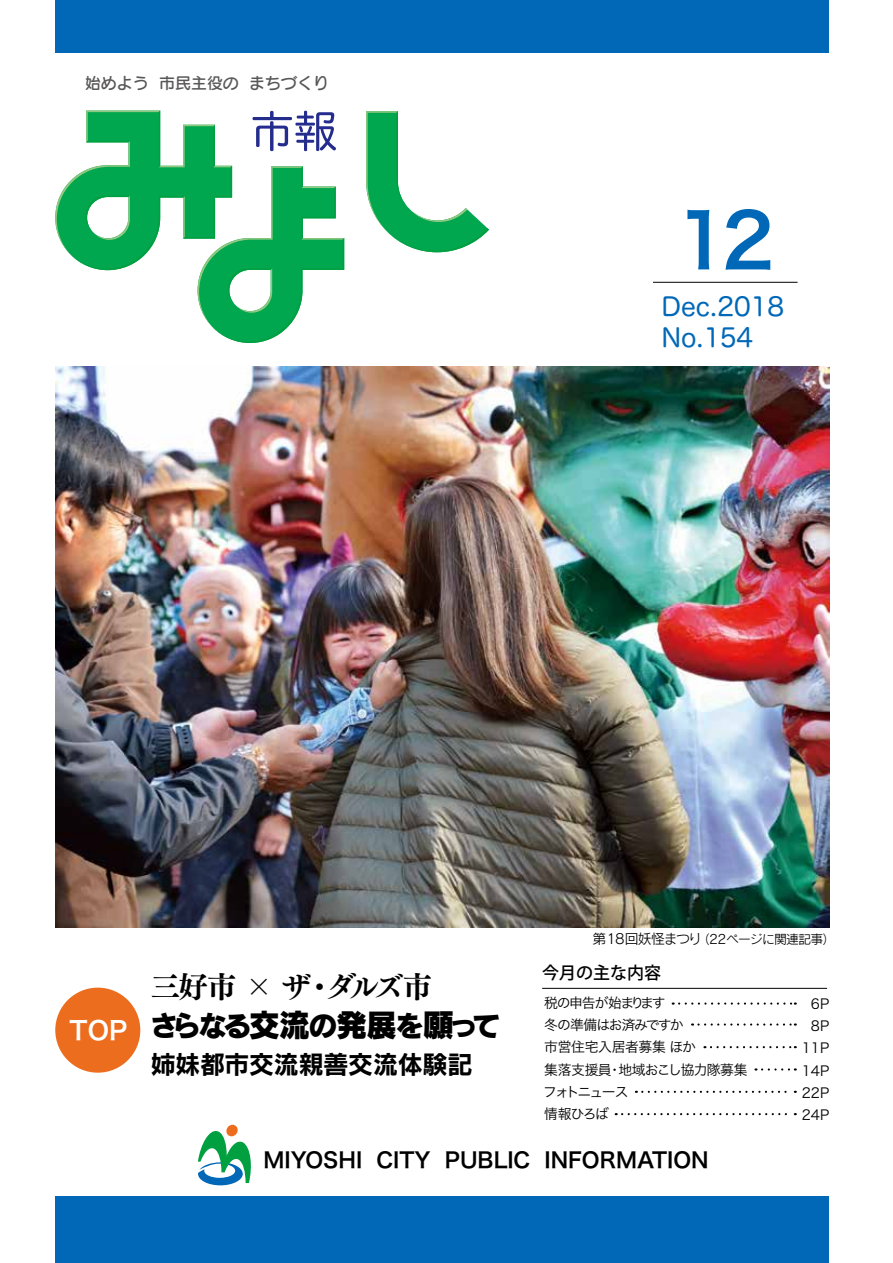
<style>
.page{position:relative;width:893px;height:1263px;background:#fff}
.page>*{position:absolute;margin:0;border:0;box-sizing:border-box;transform-origin:0 0}
.t1{font:74.4px "Hira Kaku Pro W6";color:#0068b7}
.t2{font:29.7px "Rodin Pro EB";letter-spacing:-.19em;color:#000}
.t3{font:29.7px "Tsuku Min Pro E";letter-spacing:-.07em;color:#000}
.t4{font:25.5px/30.8px "Hira Maru Pro W4";color:#0068b7}
.t5{font:25.5px "Rodin Pro B";letter-spacing:-.03em;color:#000}
.t6{font:25.5px "Hira Kaku Pro W6";color:#fff}
.t7{font:21.3px "Hira Kaku Pro W6";color:#000}
.t8{font:500 16.95px "Koz Go Pro";color:#000}
.t9{font:15.9px "Seurat Pro DB";color:#595757}
.t10{font:13.8px/22.4px "Hira Kaku Pro W3";letter-spacing:-.09em;color:#000}
.t11{font:13.8px/22.4px "Hira Kaku Pro W3";color:#000;text-align:right}
.t12{font:13.8px "Hira Kaku Pro W3";letter-spacing:-.025em;color:#000}
.t13{font:13.8px "Hira Kaku Pro W3";letter-spacing:-.055em;color:#000}
.t14{font:13.8px "Hira Kaku Pro W3";letter-spacing:-.115em;color:#000}
.t15{font:13.8px "Rodin Pro M";letter-spacing:-.05em;color:#000}
.t16{font:12.75px "Rodin Pro M";letter-spacing:-.05em;color:#000}
.s1{font-size:31.95px}
</style>
<div class="page">
<svg style="left:366px;top:111px;width:123px;height:141px"></svg>
<svg style="left:55px;top:111px;width:289px;height:232px"></svg>
<div style="left:55px;top:0;width:774px;height:52px;background:#0068b7"></div>
<div style="left:55px;top:1196px;width:774px;height:67px;background:#0068b7"></div>
<svg style="left:226px;top:1124px;width:12px;height:12px"></svg>
<svg style="left:198px;top:1127px;width:53px;height:58px"></svg>
<hr style="left:653px;top:282px;width:145px;height:1px;background:#000">
<hr style="left:542px;top:988px;width:285px;height:1px;background:#000">
<svg style="left:673px;top:1002px;width:123px;height:3px"></svg>
<svg style="left:711px;top:1046px;width:85px;height:2px"></svg>
<svg style="left:636px;top:1091px;width:160px;height:2px"></svg>
<svg style="left:616px;top:1113px;width:180px;height:2px"></svg>
<svg style="left:692px;top:1023px;width:104px;height:2px"></svg>
<div style="left:55px;top:988px;width:85px;height:85px;background:#ed6d1f;border-radius:50%"></div>
<img style="left:55px;top:366px;width:774px;height:561px">
<svg style="left:762px;top:1068px;width:34px;height:2px"></svg>
<p class="t9" style="left:85px;top:72px;width:65px">始めよう</p>
<p class="t9" style="left:159px;top:72px;width:81px">市民主役の</p>
<p class="t9" style="left:249px;top:72px;width:81px">まちづくり</p>
<h1 class="t1" style="left:676px;top:173px;width:100px">12</h1>
<p class="t4" style="left:661px;top:289px;width:124px">Dec.2018<br>No.154</p>
<p class="t6" style="left:70px;top:1007px;width:59px">TOP</p>
<h2 class="t3" style="left:326px;top:964px;width:107px">ダルズ市</h2>
<h2 class="t3" style="left:151px;top:964px;width:162px">三好市×ザ</h2>
<h2 class="t2" style="left:149px;top:1005px;width:354px">さらなる<span class="s1">交流</span>の<span class="s1">発展</span>を<span class="s1">願</span>って</h2>
<p class="t5" style="left:151px;top:1047px;width:324px">姉妹都市交流親善交流体験記</p>
<h2 class="t3" style="left:305px;top:964px;width:31px">・</h2>
<p class="t7" style="left:264px;top:1140px;width:100px">MIYOSHI</p>
<p class="t7" style="left:376px;top:1140px;width:56px">CITY</p>
<p class="t7" style="left:445px;top:1140px;width:87px">PUBLIC</p>
<p class="t15" style="left:593px;top:930px;width:111px">第18回妖怪まつり</p>
<p class="t16" style="left:697px;top:930px;width:140px">（22ページに関連記事(</p>
<p class="t8" style="left:542px;top:962px;width:121px">今月の主な内容</p>
<p class="t14" style="left:544px;top:990px;width:123px">税の申告が始まります</p>
<p class="t10" style="left:544px;top:1013px;width:141px">冬の準備はお済みですか</p>
<p class="t12" style="left:544px;top:1035px;width:153px">市営住宅入居者募集ほか</p>
<p class="t13" style="left:618px;top:1057px;width:131px">地域おこし協力隊募集</p>
<p class="t10" style="left:543px;top:1057px;width:87px">集落支援員<br>フォトニュース情報ひろば</p>
<p class="t13" style="left:608px;top:1057px;width:15px">・</p>
<p class="t7" style="left:545px;top:1140px;width:166px">INFORMATION</p>
<p class="t11" style="left:802px;top:991px;width:29px">6P<br>8P<br>11P<br>14P<br>22P<br>24P</p>
</div>
